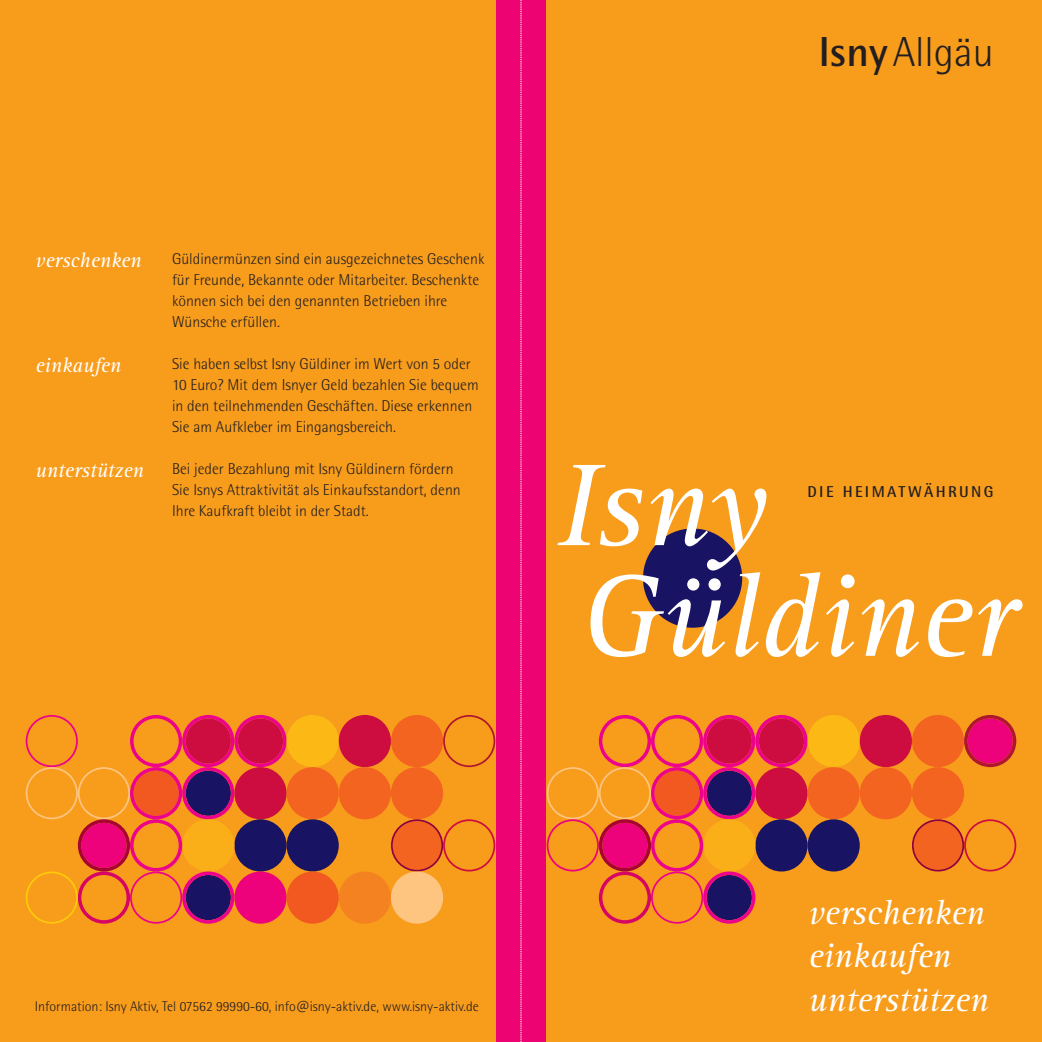
<style>
.page{position:relative;width:1042px;height:1042px;background:#fff}
.page>*{position:absolute;margin:0;border:0;box-sizing:border-box;transform-origin:0 0}
.t1{font:italic 120.4px/110.6px "Rotis Serif";color:#fff}
.t2{font:300 42px "Rotis Semi Sans Std";color:#231f20}
.t3{font:italic 35px/43.8px "Rotis Serif";color:#fff}
.t4{font:italic 21px "Rotis Serif";color:#fff}
.t5{font:300 15.75px/21px "Rotis Semi Sans Std";color:#231f20}
.t6{font:700 15.75px "Rotis Semi Sans Std";letter-spacing:.15em;color:#231f20}
.t7{font:300 14px "Rotis Semi Sans Std";color:#231f20}
.s1{font-weight:700}
.s2{font-family:"The Mix Os F"}
</style>
<div class="page">
<div style="left:0;top:0;width:521px;height:1042px;background:#f89c1c"></div>
<div style="left:496px;top:0;width:25px;height:1042px;background:#ed0372"></div>
<div style="left:521px;top:0;width:521px;height:1042px;background:#f89c1c"></div>
<div style="left:521px;top:0;width:25px;height:1042px;background:#ed0372"></div>
<div style="left:643px;top:528px;width:99px;height:100px;background:#191364;border-radius:50%"></div>
<div style="left:807px;top:715px;width:53px;height:52px;background:#fcb814;border-radius:50%"></div>
<div style="left:860px;top:715px;width:52px;height:52px;background:#cd0d40;border-radius:50%"></div>
<div style="left:912px;top:715px;width:52px;height:52px;background:#f36421;border-radius:50%"></div>
<svg style="left:964px;top:715px;width:52px;height:52px"></svg>
<div style="left:807px;top:767px;width:53px;height:52px;background:#f36421;border-radius:50%"></div>
<div style="left:860px;top:767px;width:52px;height:52px;background:#f36421;border-radius:50%"></div>
<div style="left:912px;top:767px;width:52px;height:52px;background:#f36421;border-radius:50%"></div>
<div style="left:807px;top:819px;width:53px;height:52px;background:#191364;border-radius:50%"></div>
<svg style="left:912px;top:819px;width:104px;height:52px"></svg>
<svg style="left:547px;top:715px;width:260px;height:208px"></svg>
<div style="left:287px;top:715px;width:52px;height:52px;background:#fcb814;border-radius:50%"></div>
<div style="left:339px;top:715px;width:52px;height:52px;background:#cd0d40;border-radius:50%"></div>
<div style="left:391px;top:715px;width:52px;height:52px;background:#f36421;border-radius:50%"></div>
<svg style="left:443px;top:715px;width:52px;height:52px"></svg>
<div style="left:287px;top:767px;width:52px;height:52px;background:#f36421;border-radius:50%"></div>
<div style="left:339px;top:767px;width:52px;height:52px;background:#f36421;border-radius:50%"></div>
<div style="left:391px;top:767px;width:52px;height:52px;background:#f36421;border-radius:50%"></div>
<div style="left:287px;top:819px;width:52px;height:52px;background:#191364;border-radius:50%"></div>
<svg style="left:391px;top:819px;width:104px;height:52px"></svg>
<svg style="left:26px;top:715px;width:261px;height:208px"></svg>
<div style="left:287px;top:871px;width:52px;height:52px;background:#f15921;border-radius:50%"></div>
<div style="left:339px;top:871px;width:52px;height:52px;background:#f58220;border-radius:50%"></div>
<div style="left:391px;top:871px;width:52px;height:52px;background:#fdc580;border-radius:50%"></div>
<svg style="left:521px;top:0;width:1px;height:1042px"></svg>
<h3 class="t4" style="left:36px;top:253px;width:107px">verschenken</h3>
<h3 class="t4" style="left:36px;top:358px;width:87px">einkaufen</h3>
<h3 class="t4" style="left:36px;top:463px;width:110px">unterstützen</h3>
<p class="t5" style="left:172px;top:250px;width:314px">Güldinermünzen sind ein ausgezeichnetes Geschenk für Freunde, Bekannte oder Mitarbeiter. Beschenkte können sich bei den genannten Betrieben ihre Wünsche erfüllen.</p>
<p class="t5" style="left:172px;top:355px;width:308px">Sie haben selbst Isny Güldiner im Wert von 5 oder 10 Euro? Mit dem Isnyer Geld bezahlen Sie bequem in den teilnehmenden Geschäften. Diese erkennen Sie am Aufkleber im Eingangsbereich.</p>
<p class="t5" style="left:172px;top:460px;width:290px">Bei jeder Bezahlung mit Isny Güldinern fördern<br>Sie Isnys Attraktivität als Einkaufsstandort, denn<br>Ihre Kaufkraft bleibt in der Stadt.</p>
<h2 class="t2" style="left:818px;top:37px;width:177px"><span class="s1">Isny</span>Allgäu</h2>
<h1 class="t1" style="left:557px;top:462px;width:460px">Isny<br>Güldiner</h1>
<p class="t6" style="left:807px;top:486px;width:187px">DIE HEIMATWÄHRUNG</p>
<p class="t7" style="left:35px;top:1001px;width:445px">Information: Isny Aktiv, Tel 07562 99990-60, info<span class="s2">@</span>isny-aktiv.de, www.isny-aktiv.de</p>
<h3 class="t3" style="left:808px;top:893px;width:182px">verschenken einkaufen unterstützen</h3>
</div>
